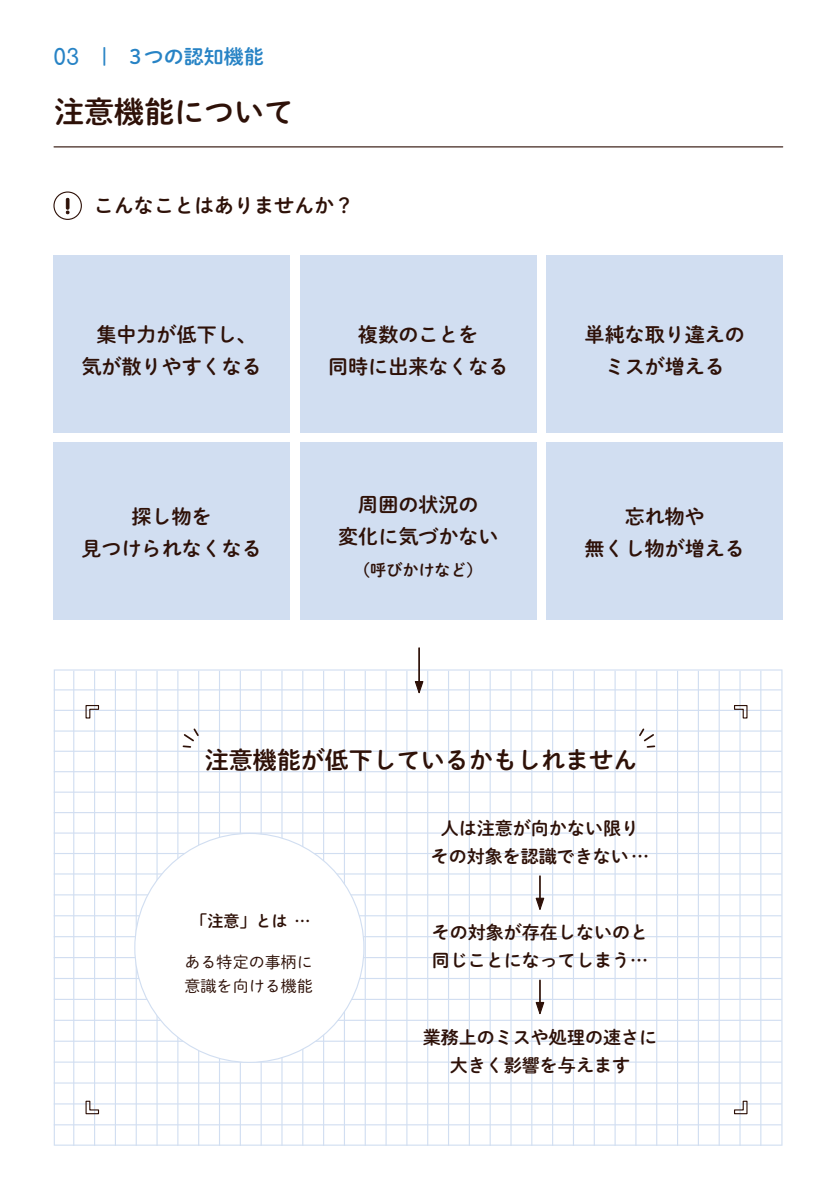
<style>
.page{position:relative;width:840px;height:1191px;background:#fff}
.page>*{position:absolute;margin:0;border:0;box-sizing:border-box;transform-origin:0 0}
.t1{font:30px "P Shuei M Go Std B";color:#2e1108}
.t2{font:24px "P Shuei M Go Std B";color:#2e1108}
.t3{font:20px/32px "P Shuei M Go Std B";color:#2e1108;text-align:center}
.t4{font:20px "P Shuei M Go Std B";color:#2783c5}
.t5{font:18px/28px "P Shuei M Go Std B";color:#2e1108;text-align:center}
.t6{font:16px/24px "P Shuei M Go Std L";color:#2e1108}
.t7{font:16px "P Shuei M Go Std B";color:#2e1108}
.s1{font-family:"Comfortaa";font-weight:600;font-size:22px}
</style>
<div class="page">
<svg style="left:54px;top:669px;width:728px;height:476px"></svg>
<hr style="left:73px;top:671px;width:1px;height:474px;background:#d1def1">
<hr style="left:94px;top:671px;width:1px;height:474px;background:#d1def1">
<hr style="left:115px;top:671px;width:1px;height:474px;background:#d1def1">
<hr style="left:136px;top:671px;width:1px;height:474px;background:#d1def1">
<hr style="left:156px;top:671px;width:1px;height:474px;background:#d1def1">
<hr style="left:177px;top:671px;width:1px;height:474px;background:#d1def1">
<hr style="left:198px;top:671px;width:1px;height:474px;background:#d1def1">
<hr style="left:219px;top:671px;width:1px;height:474px;background:#d1def1">
<hr style="left:240px;top:671px;width:1px;height:474px;background:#d1def1">
<hr style="left:260px;top:671px;width:1px;height:474px;background:#d1def1">
<hr style="left:281px;top:671px;width:1px;height:474px;background:#d1def1">
<hr style="left:302px;top:671px;width:1px;height:474px;background:#d1def1">
<hr style="left:323px;top:671px;width:1px;height:474px;background:#d1def1">
<hr style="left:343px;top:671px;width:2px;height:474px;background:#d1def1">
<hr style="left:364px;top:671px;width:1px;height:474px;background:#d1def1">
<hr style="left:385px;top:671px;width:1px;height:474px;background:#d1def1">
<hr style="left:406px;top:671px;width:1px;height:474px;background:#d1def1">
<hr style="left:427px;top:671px;width:1px;height:474px;background:#d1def1">
<hr style="left:447px;top:671px;width:2px;height:474px;background:#d1def1">
<hr style="left:468px;top:671px;width:1px;height:474px;background:#d1def1">
<hr style="left:489px;top:671px;width:1px;height:474px;background:#d1def1">
<hr style="left:510px;top:671px;width:1px;height:474px;background:#d1def1">
<hr style="left:531px;top:671px;width:1px;height:474px;background:#d1def1">
<hr style="left:551px;top:671px;width:2px;height:474px;background:#d1def1">
<hr style="left:572px;top:671px;width:1px;height:474px;background:#d1def1">
<hr style="left:593px;top:671px;width:1px;height:474px;background:#d1def1">
<hr style="left:614px;top:671px;width:1px;height:474px;background:#d1def1">
<hr style="left:635px;top:671px;width:1px;height:474px;background:#d1def1">
<hr style="left:655px;top:671px;width:2px;height:474px;background:#d1def1">
<hr style="left:676px;top:671px;width:1px;height:474px;background:#d1def1">
<hr style="left:697px;top:671px;width:1px;height:474px;background:#d1def1">
<hr style="left:718px;top:671px;width:1px;height:474px;background:#d1def1">
<hr style="left:739px;top:671px;width:1px;height:474px;background:#d1def1">
<hr style="left:759px;top:671px;width:2px;height:474px;background:#d1def1">
<hr style="left:54px;top:1124px;width:727px;height:1px;background:#d1def1">
<hr style="left:54px;top:1103px;width:727px;height:1px;background:#d1def1">
<hr style="left:54px;top:1082px;width:727px;height:1px;background:#d1def1">
<hr style="left:54px;top:1061px;width:727px;height:1px;background:#d1def1">
<hr style="left:54px;top:1040px;width:727px;height:1px;background:#d1def1">
<hr style="left:54px;top:1019px;width:727px;height:1px;background:#d1def1">
<hr style="left:54px;top:998px;width:727px;height:2px;background:#d1def1">
<hr style="left:54px;top:978px;width:727px;height:1px;background:#d1def1">
<hr style="left:54px;top:957px;width:727px;height:1px;background:#d1def1">
<hr style="left:54px;top:936px;width:727px;height:1px;background:#d1def1">
<hr style="left:54px;top:915px;width:727px;height:1px;background:#d1def1">
<hr style="left:54px;top:894px;width:727px;height:1px;background:#d1def1">
<hr style="left:54px;top:873px;width:727px;height:1px;background:#d1def1">
<hr style="left:54px;top:853px;width:727px;height:1px;background:#d1def1">
<hr style="left:54px;top:832px;width:727px;height:1px;background:#d1def1">
<hr style="left:54px;top:812px;width:727px;height:1px;background:#d1def1">
<hr style="left:54px;top:791px;width:727px;height:1px;background:#d1def1">
<hr style="left:54px;top:771px;width:727px;height:1px;background:#d1def1">
<hr style="left:54px;top:750px;width:727px;height:2px;background:#d1def1">
<hr style="left:54px;top:710px;width:727px;height:1px;background:#d1def1">
<hr style="left:54px;top:730px;width:727px;height:1px;background:#d1def1">
<hr style="left:54px;top:689px;width:727px;height:1px;background:#d1def1">
<div style="left:135px;top:833px;width:229px;height:229px;background:#fff;border-radius:50%"></div>
<hr style="left:54px;top:146px;width:728px;height:1px;background:#2e1108">
<div style="left:546px;top:442px;width:236px;height:178px;background:#d1def1"></div>
<div style="left:300px;top:442px;width:236px;height:178px;background:#d1def1"></div>
<div style="left:53px;top:442px;width:236px;height:178px;background:#d1def1"></div>
<div style="left:546px;top:255px;width:236px;height:178px;background:#d1def1"></div>
<div style="left:300px;top:255px;width:236px;height:178px;background:#d1def1"></div>
<div style="left:53px;top:255px;width:236px;height:178px;background:#d1def1"></div>
<svg style="left:182px;top:727px;width:18px;height:20px"></svg>
<svg style="left:637px;top:727px;width:18px;height:20px"></svg>
<hr style="left:418px;top:648px;width:1px;height:37px;background:#2e1108">
<svg style="left:413px;top:680px;width:11px;height:16px"></svg>
<svg style="left:534px;top:980px;width:11px;height:37px"></svg>
<svg style="left:534px;top:876px;width:11px;height:37px"></svg>
<div style="left:53px;top:191px;width:29px;height:29px;border:1px solid #2e1108;border-radius:50%"></div>
<svg style="left:66px;top:198px;width:4px;height:16px"></svg>
<svg style="left:85px;top:704px;width:15px;height:15px"></svg>
<svg style="left:733px;top:704px;width:14px;height:15px"></svg>
<svg style="left:733px;top:1100px;width:14px;height:14px"></svg>
<svg style="left:85px;top:1100px;width:15px;height:14px"></svg>
<p class="t4" style="left:54px;top:42px;width:212px"><span class="s1">03</span>　|　3つの認知機能</p>
<h1 class="t1" style="left:54px;top:90px;width:242px">注意機能について</h1>
<p class="t3" style="left:94px;top:189px;width:261px">こんなことはありませんか？</p>
<p class="t3" style="left:81px;top:317px;width:181px">集中力が低下し、気が散りやすくなる</p>
<p class="t3" style="left:328px;top:317px;width:181px">複数のことを<br>同時に出来なくなる</p>
<p class="t3" style="left:584px;top:317px;width:161px">単純な取り違えのミスが増える</p>
<p class="t3" style="left:81px;top:500px;width:181px">探し物を<br>見つけられなくなる</p>
<p class="t3" style="left:338px;top:487px;width:161px">周囲の状況の<br>変化に気づかない</p>
<p class="t7" style="left:354px;top:558px;width:129px">（呼びかけなど）</p>
<p class="t3" style="left:584px;top:500px;width:161px">忘れ物や<br>無くし物が増える</p>
<p class="t2" style="left:204px;top:742px;width:433px">注意機能が低下しているかもしれません</p>
<p class="t7" style="left:191px;top:909px;width:120px">「注意」とは …</p>
<p class="t6" style="left:184px;top:949px;width:130px">ある特定の事柄に意識を向ける機能</p>
<p class="t5" style="left:430px;top:813px;width:220px">人は注意が向かない限りその対象を認識できない…</p>
<p class="t5" style="left:431px;top:917px;width:218px;text-align:left">その対象が存在しないのと同じことになってしまう…</p>
<p class="t5" style="left:422px;top:1022px;width:236px">業務上のミスや処理の速さに大きく影響を与えます</p>
</div>
